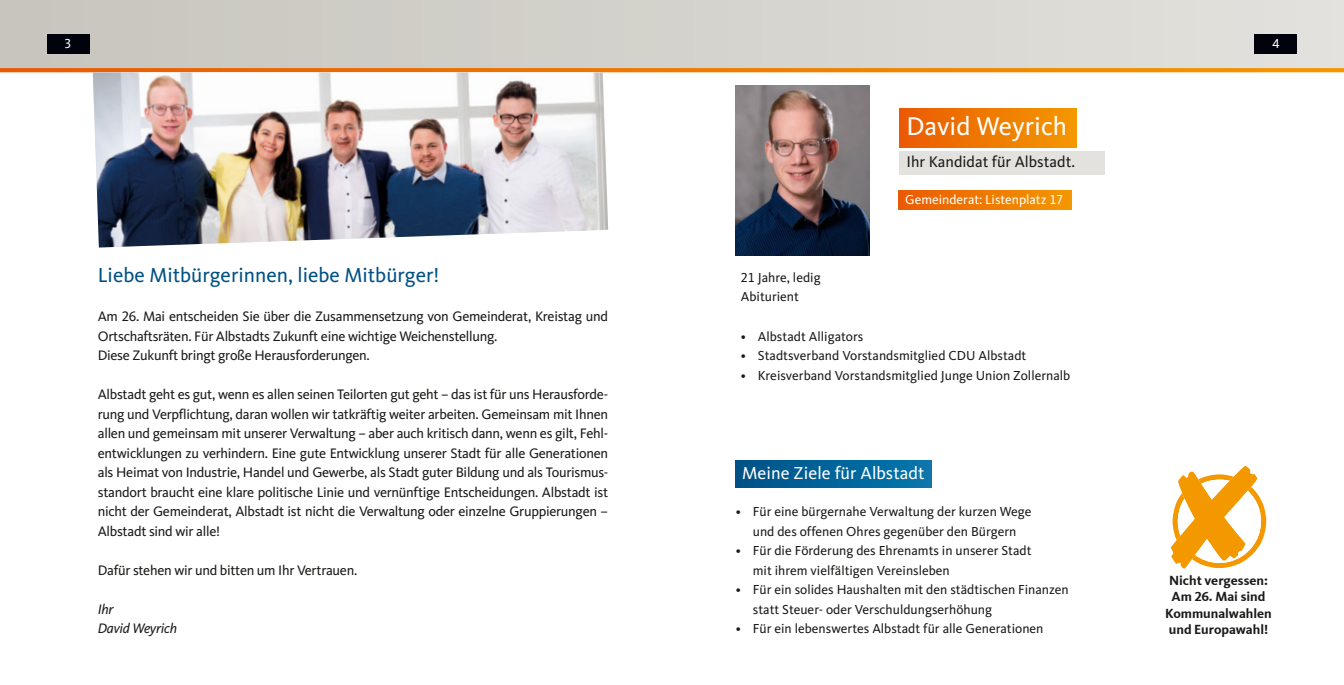
<style>
.page{position:relative;width:1344px;height:685px;background:#fff}
.page>*{position:absolute;margin:0;border:0;box-sizing:border-box;transform-origin:0 0}
.t1{font:26.55px "CDU Kievit Tab";color:#fff}
.t2{font:21px "CDU Kievit Tab";color:#005185}
.t3{font:18px "CDU Kievit Tab";color:#fff}
.t4{font:15.9px "CDU Kievit Tab";color:#1a1a18}
.t5{font:14.25px/19.5px "CDU Kievit Tab";letter-spacing:-.02em;color:#1a1a18}
.t6{font:italic 14.25px/19.5px "CDU Kievit Tab";letter-spacing:-.02em;color:#1a1a18}
.t7{font:700 13.65px/16.4px "CDU Kievit Tab";color:#1a1a18;text-align:center}
.t8{font:13.5px/19.5px "CDU Kievit Tab";color:#1a1a18}
.t9{font:13.5px "CDU Kievit Tab";color:#fff}
.t10{font:13.35px "CDU Kievit Tab";color:#fff}
</style>
<div class="page">
<div style="left:672px;top:0;width:672px;height:68px;background:#dbdad5"></div>
<div style="left:0;top:0;width:672px;height:68px;background:#cdccc5"></div>
<svg style="left:0;top:68px;width:672px;height:4px"></svg>
<svg style="left:672px;top:68px;width:672px;height:4px"></svg>
<div style="left:47px;top:34px;width:42px;height:20px;background:#00020c"></div>
<div style="left:1254px;top:34px;width:43px;height:20px;background:#00020c"></div>
<img style="left:93px;top:72px;width:515px;height:175px">
<div style="left:899px;top:190px;width:172px;height:19px;background:linear-gradient(to right,#ea5b02,#f49700)"></div>
<div style="left:899px;top:108px;width:177px;height:39px;background:linear-gradient(to right,#ea5a02,#f49800)"></div>
<div style="left:899px;top:151px;width:206px;height:23px;background:#e3e2de"></div>
<img style="left:736px;top:85px;width:133px;height:170px">
<svg style="left:1170px;top:465px;width:96px;height:103px"></svg>
<div style="left:736px;top:461px;width:195px;height:26px;background:linear-gradient(to right,#005187,#0577ad)"></div>
<p class="t9" style="left:65px;top:35px;width:9px">3</p>
<p class="t9" style="left:1272px;top:35px;width:9px">4</p>
<h1 class="t1" style="left:906px;top:111px;width:162px">David Weyrich</h1>
<p class="t4" style="left:906px;top:153px;width:170px">Ihr Kandidat für Albstadt.</p>
<h2 class="t2" style="left:98px;top:263px;width:343px">Liebe Mitbürgerinnen, liebe Mitbürger!</h2>
<p class="t5" style="left:98px;top:306px;width:512px">Am 26. Mai entscheiden Sie über die Zusammensetzung von Gemeinderat, Kreistag und<br>Ortschaftsräten. Für Albstadts Zukunft eine wichtige Weichenstellung.<br>Diese Zukunft bringt große Herausforderungen.</p>
<p class="t5" style="left:98px;top:384px;width:512px;text-align:justify">Albstadt geht es gut, wenn es allen seinen Teilorten gut geht – das ist für uns Herausforde&shy;rung und Verpflichtung, daran wollen wir tatkräftig weiter arbeiten. Gemeinsam mit Ihnen allen und gemeinsam mit unserer Verwaltung – aber auch kritisch dann, wenn es gilt, Fehl&shy;entwicklungen zu verhindern. Eine gute Entwicklung unserer Stadt für alle Generationen als Heimat von Industrie, Handel und Gewerbe, als Stadt guter Bildung und als Tourismus&shy;standort braucht eine klare politische Linie und vernünftige Entscheidungen. Albstadt ist nicht der Gemeinderat, Albstadt ist nicht die Verwaltung oder einzelne Gruppierungen – Albstadt sind wir alle!</p>
<p class="t5" style="left:98px;top:560px;width:261px">Dafür stehen wir und bitten um Ihr Vertrauen.</p>
<p class="t6" style="left:98px;top:599px;width:81px">Ihr<br>David Weyrich</p>
<p class="t10" style="left:905px;top:191px;width:160px">Gemeinderat: Listenplatz 17</p>
<p class="t8" style="left:741px;top:268px;width:81px">21 Jahre, ledig<br>Abiturient</p>
<p class="t8" style="left:741px;top:326px;width:124px">• Albstadt Alligators</p>
<p class="t8" style="left:741px;top:346px;width:287px">• Stadtsverband Vorstandsmitglied CDU Albstadt</p>
<p class="t8" style="left:741px;top:365px;width:331px">• Kreisverband Vorstandsmitglied Junge Union Zollernalb</p>
<p class="t3" style="left:742px;top:462px;width:184px">Meine Ziele für Albstadt</p>
<p class="t8" style="left:736px;top:502px;width:297px;text-align:center">• Für eine bürgernahe Verwaltung der kurzen Wege und des offenen Ohres gegenüber den Bürgern</p>
<p class="t8" style="left:753px;top:541px;width:280px;text-indent:-17px">• Für die Förderung des Ehrenamts in unserer Stadt mit ihrem vielfältigen Vereinsleben</p>
<p class="t8" style="left:753px;top:580px;width:317px;text-indent:-17px">• Für ein solides Haushalten mit den städtischen Finanzen statt Steuer- oder Verschuldungserhöhung</p>
<p class="t8" style="left:736px;top:619px;width:309px">• Für ein lebenswertes Albstadt für alle Generationen</p>
<p class="t7" style="left:1165px;top:572px;width:108px">Nicht vergessen:<br>Am 26. Mai sind<br>Kommunalwahlen und Europawahl!</p>
</div>
